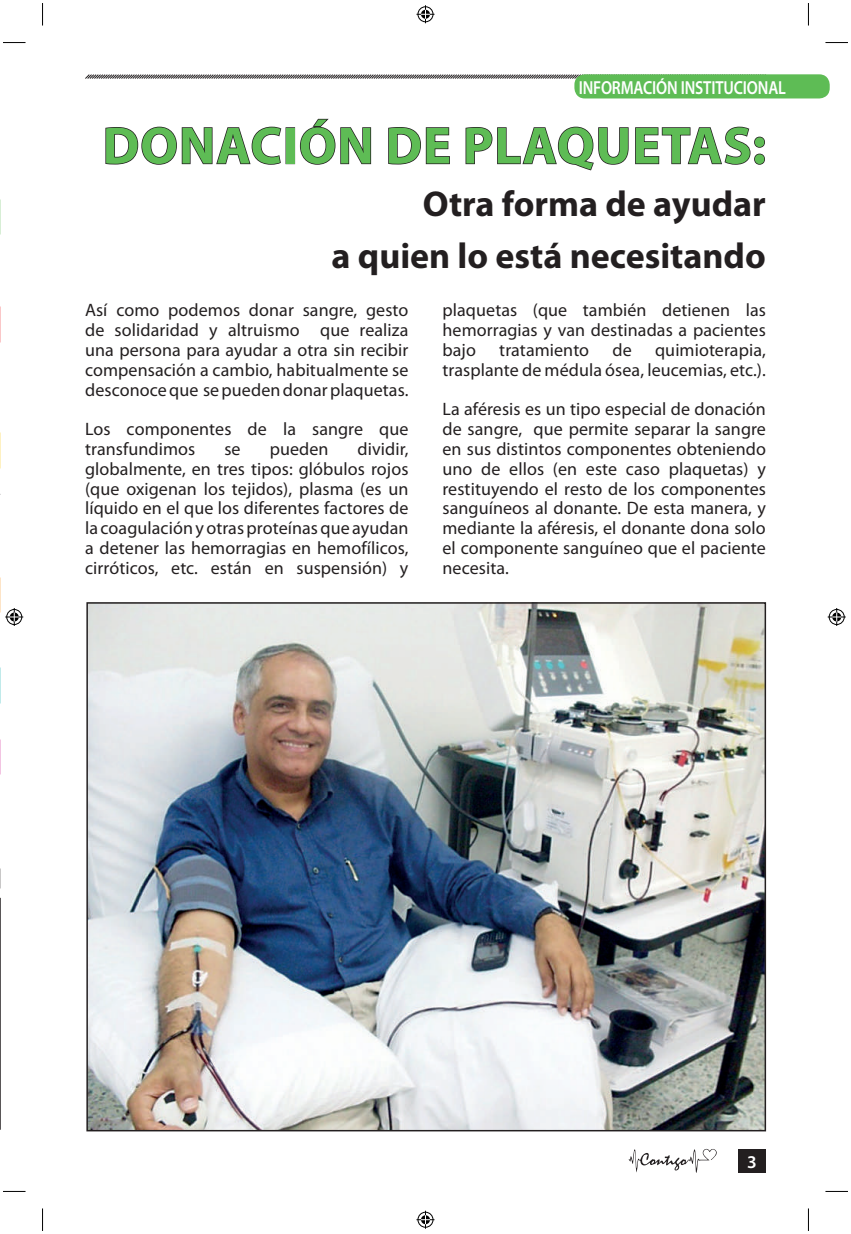
<style>
.page{position:relative;width:851px;height:1234px;background:#fff}
.page>*{position:absolute;margin:0;border:0;box-sizing:border-box;transform-origin:0 0}
.t1{font:700 52.5px "Myriad Pro";color:#5ebc55}
.t2{font:700 36px/52.5px "Myriad Pro";color:#231f20;text-align:right}
.t3{font:600 18.9px "Myriad Pro";letter-spacing:-.01em;color:#fff;scale:.83 1}
.t4{font:18px/19.8px "Myriad Pro";letter-spacing:.005em;color:#231f20;text-align:justify}
.t5{font:600 18px "Myriad Pro";color:#fff}
</style>
<div class="page">
<div style="left:738px;top:1148px;width:27px;height:24px;background:#231f20"></div>
<svg style="left:85px;top:74px;width:496px;height:5px;background:#929191"></svg>
<svg style="left:628px;top:1148px;width:88px;height:24px"></svg>
<div style="left:574px;top:74px;width:255px;height:24px;background:#5ebc55;border-radius:10px"></div>
<svg style="left:0;top:897px;width:1px;height:232px"></svg>
<svg style="left:105px;top:126px;width:177px;height:39px"></svg>
<div style="left:285px;top:127px;width:10px;height:37px;border:2px solid #231f20"></div>
<svg style="left:299px;top:118px;width:73px;height:47px"></svg>
<svg style="left:388px;top:127px;width:62px;height:38px"></svg>
<svg style="left:465px;top:126px;width:300px;height:45px"></svg>
<img style="left:89px;top:605px;width:674px;height:523px">
<div style="left:86px;top:602px;width:680px;height:529px;border:2px solid #231f20"></div>
<svg style="left:3px;top:42px;width:23px;height:1px"></svg>
<svg style="left:825px;top:42px;width:22px;height:1px"></svg>
<svg style="left:3px;top:1190px;width:22px;height:1px"></svg>
<svg style="left:826px;top:1190px;width:21px;height:1px"></svg>
<svg style="left:42px;top:3px;width:1px;height:23px"></svg>
<svg style="left:42px;top:1208px;width:1px;height:22px"></svg>
<svg style="left:808px;top:3px;width:1px;height:23px"></svg>
<svg style="left:808px;top:1208px;width:1px;height:22px"></svg>
<svg style="left:416px;top:5px;width:18px;height:18px"></svg>
<svg style="left:416px;top:1210px;width:18px;height:18px"></svg>
<svg style="left:5px;top:608px;width:18px;height:18px"></svg>
<svg style="left:827px;top:608px;width:18px;height:18px"></svg>
<p class="t3" style="left:578px;top:75px;width:251px">INFORMACIÓN INSTITUCIONAL</p>
<h1 class="t1" style="left:103px;top:111px;width:72px">Donación</h1>
<h1 class="t1" style="left:385px;top:111px;width:242px">de plaquetas</h1>
<h1 class="t1" style="left:752px;top:111px;width:15px">:</h1>
<h2 class="t2" style="left:331px;top:176px;width:435px">Otra forma de ayudar<br>a quien lo está necesitando</h2>
<p class="t4" style="left:85px;top:300px;width:325px">Así como podemos donar sangre, gesto de solidaridad y altruismo que realiza una persona para ayudar a otra sin recibir compensación a cambio, habitualmente se desconoce que se pueden donar plaquetas.</p>
<p class="t4" style="left:85px;top:419px;width:325px">Los componentes de la sangre que transfundimos</p>
<p class="t4" style="left:442px;top:300px;width:325px">plaquetas (que también detienen las hemorragias y van destinadas a pacientes bajo</p>
<p class="t4" style="left:499px;top:339px;width:91px">tratamiento</p>
<p class="t4" style="left:612px;top:339px;width:21px">de</p>
<p class="t4" style="left:442px;top:339px;width:325px;text-align:right">quimioterapia,<br>trasplante de médula ósea, leucemias, etc.).</p>
<p class="t4" style="left:442px;top:399px;width:325px">La aféresis es un tipo especial de donación de sangre, que permite separar la sangre en sus distintos componentes obteniendo uno de ellos (en este caso plaquetas) y restituyendo el resto de los componentes sanguíneos al donante. De esta manera, y mediante la aféresis, el donante dona solo el componente sanguíneo que el paciente necesita.</p>
<p class="t4" style="left:85px;top:438px;width:325px;text-indent:272px">dividir, globalmente, en tres tipos: glóbulos rojos (que oxigenan los tejidos), plasma (es un líquido en el que los diferentes factores de la coagulación y otras proteínas que ayudan a detener las hemorragias en hemofílicos, cirróticos, etc. están en suspensión) y</p>
<p class="t4" style="left:224px;top:438px;width:18px">se</p>
<p class="t4" style="left:269px;top:438px;width:60px">pueden</p>
<p class="t5" style="left:747px;top:1149px;width:11px">3</p>
</div>
